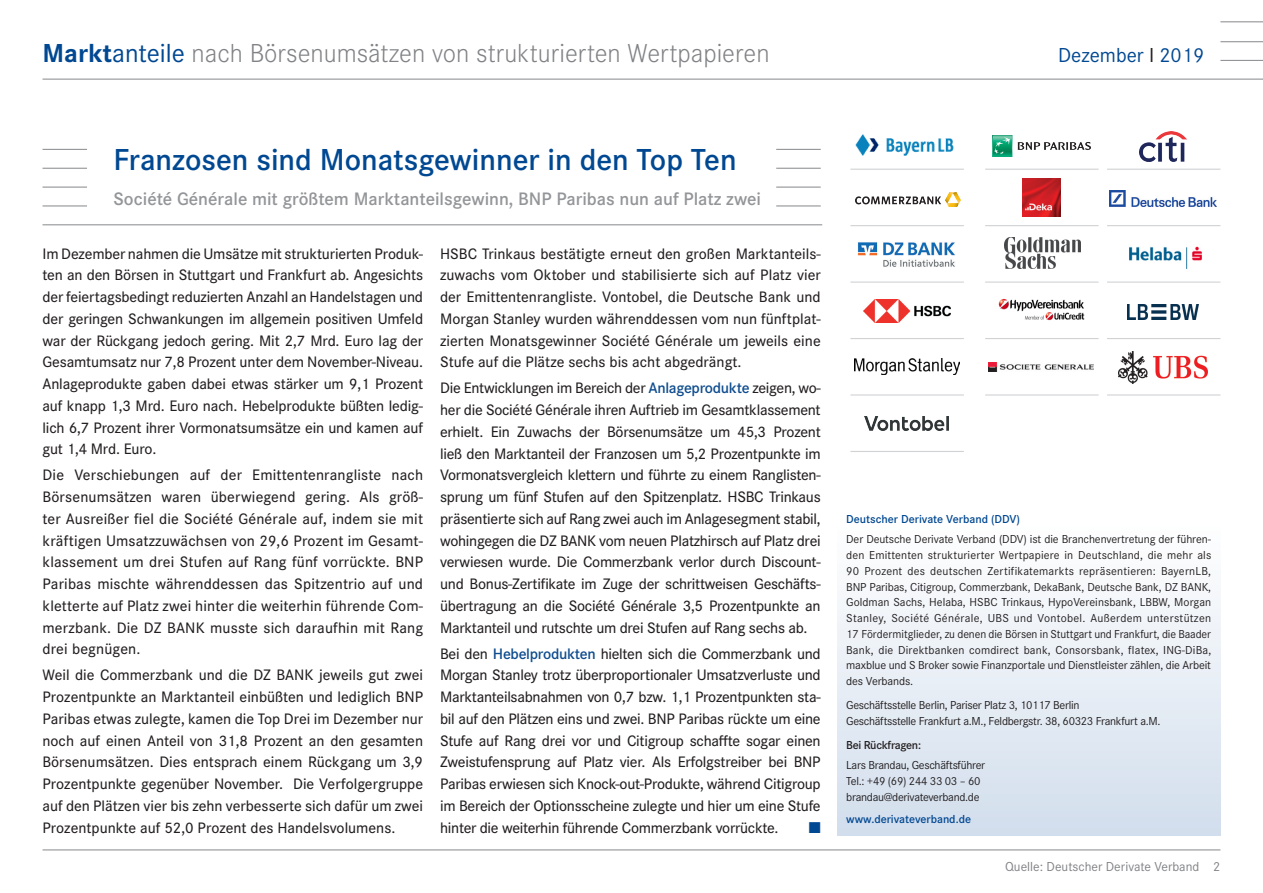
<style>
.page{position:relative;width:1263px;height:893px;background:#fff}
.page>*{position:absolute;margin:0;border:0;box-sizing:border-box;transform-origin:0 0}
.Head_22pt{font:600 31.5px "Corporate S";color:#014892}
.t1{font:300 27px "Corporate S";color:#808285}
.t2{font:21px "Corporate S";color:#014892}
.Subhead{font:600 18.75px "Corporate S";color:#939598}
.Fließtext{font:500 15.75px/21.8px "Corporate S";letter-spacing:-.01em;color:#231f20;text-align:justify}
.Fließtext-2{font:15.75px "Zapf Dingbats ITC";color:#014892}
.t3{font:13.5px "Corporate S";color:#808285}
.Copy{font:12px/15.8px "Corporate S";letter-spacing:-.025em;color:#231f20;text-align:justify}
.Copy-2{font:600 12px "Corporate S";color:#014892}
.Copy-3{font:600 12px "Corporate S";letter-spacing:-.025em;color:#231f20}
.s1{font-weight:700;color:#014892}
.s2{font-weight:400;color:#014892}
.s3{color:#231f20}
.s4{font-weight:600;color:#0f4d8f}
</style>
<div class="page">
<hr style="left:1220px;top:60px;width:43px;height:1px;background:#939598">
<hr style="left:1220px;top:21px;width:43px;height:1px;background:#939598">
<hr style="left:1220px;top:41px;width:43px;height:1px;background:#939598">
<hr style="left:43px;top:79px;width:1220px;height:1px;background:#939598">
<hr style="left:43px;top:849px;width:1177px;height:1px;background:#939598">
<hr style="left:43px;top:224px;width:779px;height:1px;background:#939598">
<hr style="left:43px;top:149px;width:44px;height:1px;background:#939598">
<hr style="left:776px;top:149px;width:45px;height:1px;background:#939598">
<hr style="left:43px;top:205px;width:44px;height:2px;background:#939598">
<hr style="left:776px;top:205px;width:45px;height:2px;background:#939598">
<hr style="left:43px;top:187px;width:44px;height:1px;background:#939598">
<hr style="left:776px;top:187px;width:45px;height:1px;background:#939598">
<hr style="left:43px;top:168px;width:44px;height:1px;background:#939598">
<hr style="left:776px;top:168px;width:45px;height:1px;background:#939598">
<div style="left:838px;top:503px;width:382px;height:333px;background:linear-gradient(to bottom,#fff,#d2deed)"></div>
<hr style="left:850px;top:169px;width:114px;height:1px;background:#d1d2d4">
<hr style="left:985px;top:169px;width:113px;height:1px;background:#d1d2d4">
<hr style="left:1107px;top:169px;width:113px;height:1px;background:#d1d2d4">
<hr style="left:850px;top:225px;width:114px;height:1px;background:#d1d2d4">
<hr style="left:985px;top:225px;width:113px;height:1px;background:#d1d2d4">
<hr style="left:1107px;top:225px;width:113px;height:1px;background:#d1d2d4">
<hr style="left:850px;top:282px;width:114px;height:1px;background:#d1d2d4">
<hr style="left:985px;top:282px;width:113px;height:1px;background:#d1d2d4">
<hr style="left:1107px;top:282px;width:113px;height:1px;background:#d1d2d4">
<hr style="left:850px;top:338px;width:114px;height:1px;background:#d1d2d4">
<hr style="left:985px;top:338px;width:113px;height:1px;background:#d1d2d4">
<hr style="left:1107px;top:338px;width:113px;height:1px;background:#d1d2d4">
<hr style="left:850px;top:394px;width:114px;height:2px;background:#d1d2d4">
<hr style="left:985px;top:394px;width:113px;height:2px;background:#d1d2d4">
<hr style="left:1107px;top:394px;width:113px;height:2px;background:#d1d2d4">
<hr style="left:850px;top:451px;width:114px;height:1px;background:#d1d2d4">
<img style="left:858px;top:242px;width:97px;height:25px">
<img style="left:855px;top:192px;width:106px;height:15px">
<img style="left:1119px;top:351px;width:88px;height:32px">
<img style="left:988px;top:362px;width:105px;height:9px">
<img style="left:1127px;top:304px;width:71px;height:15px">
<img style="left:856px;top:134px;width:98px;height:22px">
<img style="left:992px;top:136px;width:99px;height:20px">
<img style="left:999px;top:299px;width:85px;height:22px">
<img style="left:1129px;top:246px;width:73px;height:23px">
<img style="left:1139px;top:131px;width:47px;height:30px">
<img style="left:864px;top:416px;width:85px;height:14px">
<img style="left:1022px;top:178px;width:39px;height:39px">
<img style="left:1110px;top:190px;width:106px;height:17px">
<img style="left:1005px;top:237px;width:75px;height:32px">
<img style="left:863px;top:299px;width:87px;height:23px">
<img style="left:854px;top:359px;width:105px;height:15px">
<h2 class="t1" style="left:43px;top:36px;width:729px"><span class="s1">Markt</span><span class="s2">anteile</span> nach Börsenumsätzen von strukturierten Wertpapieren</h2>
<h3 class="t2" style="left:1058px;top:41px;width:148px">Dezember <span class="s3">I</span> 2019</h3>
<p class="Head_22pt" style="left:114px;top:138px;width:625px">Franzosen sind Monatsgewinner in den Top Ten</p>
<p class="Subhead" style="left:114px;top:186px;width:649px">Société Générale mit größtem Marktanteilsgewinn, BNP Paribas nun auf Platz zwei</p>
<p class="Fließtext" style="left:43px;top:242px;width:382px">Im Dezember nahmen die Umsätze mit strukturierten Produk&shy;ten an den Börsen in Stuttgart und Frankfurt ab. Angesichts der feiertagsbedingt reduzierten Anzahl an Handelstagen und der geringen Schwankungen im allgemein positiven Umfeld war der Rückgang jedoch gering. Mit 2,7 Mrd. Euro lag der Gesamtumsatz nur 7,8 Prozent unter dem November-Niveau.<br>Anlageprodukte gaben dabei etwas stärker um 9,1 Prozent auf knapp 1,3 Mrd. Euro nach. Hebelprodukte büßten ledig&shy;lich 6,7 Prozent ihrer Vormonatsumsätze ein und kamen auf gut 1,4 Mrd. Euro.</p>
<p class="Fließtext" style="left:43px;top:464px;width:382px">Die Verschiebungen auf der Emittentenrangliste nach Börsenumsätzen waren überwiegend gering. Als größ&shy;ter Ausreißer fiel die Société Générale auf, indem sie mit kräftigen Umsatzzuwächsen von 29,6 Prozent im Gesamt&shy;klassement um drei Stufen auf Rang fünf vorrückte. BNP Paribas mischte währenddessen das Spitzentrio auf und kletterte auf Platz zwei hinter die weiterhin führende Com&shy;merzbank. Die DZ BANK musste sich daraufhin mit Rang drei begnügen.</p>
<p class="Fließtext" style="left:43px;top:664px;width:382px">Weil die Commerzbank und die DZ BANK jeweils gut zwei Prozentpunkte an Marktanteil einbüßten und lediglich BNP Paribas etwas zulegte, kamen die Top Drei im Dezember nur noch auf einen Anteil von 31,8 Prozent an den gesamten Börsenumsätzen. Dies entsprach einem Rückgang um 3,9<br>Prozentpunkte gegenüber November. Die Verfolgergruppe auf den Plätzen vier bis zehn verbesserte sich dafür um zwei Prozentpunkte auf 52,0 Prozent des Handelsvolumens.</p>
<p class="Fließtext" style="left:440px;top:242px;width:382px">HSBC Trinkaus bestätigte erneut den großen Marktanteils&shy;zuwachs vom Oktober und stabilisierte sich auf Platz vier der Emittentenrangliste. Vontobel, die Deutsche Bank und Morgan Stanley wurden währenddessen vom nun fünftplat&shy;zierten Monatsgewinner Société Générale um jeweils eine Stufe auf die Plätze sechs bis acht abgedrängt.</p>
<p class="Fließtext" style="left:440px;top:377px;width:382px">Die Entwicklungen im Bereich der <span class="s4">Anlageprodukte</span> zeigen, wo&shy;her die Société Générale ihren Auftrieb im Gesamtklassement erhielt. Ein Zuwachs der Börsenumsätze um 45,3 Prozent ließ den Marktanteil der Franzosen um 5,2 Prozentpunkte im Vormonatsvergleich klettern und führte zu einem Ranglisten&shy;sprung um fünf Stufen auf den Spitzenplatz. HSBC Trinkaus präsentierte sich auf Rang zwei auch im Anlagesegment stabil, wohingegen die DZ BANK vom neuen Platzhirsch auf Platz drei verwiesen wurde. Die Commerzbank verlor durch Discount&shy;und Bonus-Zertifikate im Zuge der schrittweisen Geschäfts&shy;übertragung an die Société Générale 3,5 Prozentpunkte an Marktanteil und rutschte um drei Stufen auf Rang sechs ab.</p>
<p class="Fließtext" style="left:440px;top:642px;width:382px">Bei den <span class="s4">Hebelprodukten</span> hielten sich die Commerzbank und Morgan Stanley trotz überproportionaler Umsatzverluste und Marktanteilsabnahmen von 0,7 bzw. 1,1 Prozentpunkten sta&shy;bil auf den Plätzen eins und zwei. BNP Paribas rückte um eine Stufe auf Rang drei vor und Citigroup schaffte sogar einen Zweistufensprung auf Platz vier. Als Erfolgstreiber bei BNP Paribas erwiesen sich Knock-out-Produkte, während Citigroup im Bereich der Optionsscheine zulegte und hier um eine Stufe hinter die weiterhin führende Commerzbank vorrückte.</p>
<p class="Fließtext-2" style="left:809px;top:820px;width:12px">■</p>
<p class="Copy-2" style="left:846px;top:511px;width:175px">Deutscher Derivate Verband (DDV)</p>
<p class="Copy" style="left:846px;top:531px;width:366px">Der Deutsche Derivate Verband (DDV) ist die Branchenvertretung der führen&shy;den Emittenten strukturierter Wertpapiere in Deutschland, die mehr als 90 Prozent des deutschen Zertifikatemarkts repräsentieren: BayernLB, BNP Paribas, Citigroup, Commerzbank, DekaBank, Deutsche Bank, DZ BANK, Goldman Sachs, Helaba, HSBC Trinkaus, HypoVereinsbank, LBBW, Morgan Stanley, Société Générale, UBS und Vontobel. Außerdem unterstützen 17 Fördermitglieder, zu denen die Börsen in Stuttgart und Frankfurt, die Baader Bank, die Direktbanken comdirect bank, Consorsbank, flatex, ING-DiBa, maxblue und S Broker sowie Finanzportale und Dienstleister zählen, die Arbeit des Verbands.</p>
<p class="Copy" style="left:846px;top:697px;width:316px">Geschäftsstelle Berlin, Pariser Platz 3, 10117 Berlin<br>Geschäftsstelle Frankfurt a.M., Feldbergstr. 38, 60323 Frankfurt a.M.</p>
<p class="Copy-3" style="left:846px;top:737px;width:76px">Bei Rückfragen:</p>
<p class="Copy" style="left:846px;top:757px;width:140px">Lars Brandau, Geschäftsführer</p>
<p class="Copy" style="left:846px;top:773px;width:136px">Tel.: +49 (69) 244 33 03 – 60</p>
<p class="Copy" style="left:846px;top:788px;width:135px">brandau@derivateverband.de</p>
<p class="Copy-2" style="left:846px;top:811px;width:126px">www.derivateverband.de</p>
<p class="t3" style="left:1005px;top:858px;width:217px">Quelle: Deutscher Derivate Verband 2</p>
</div>
